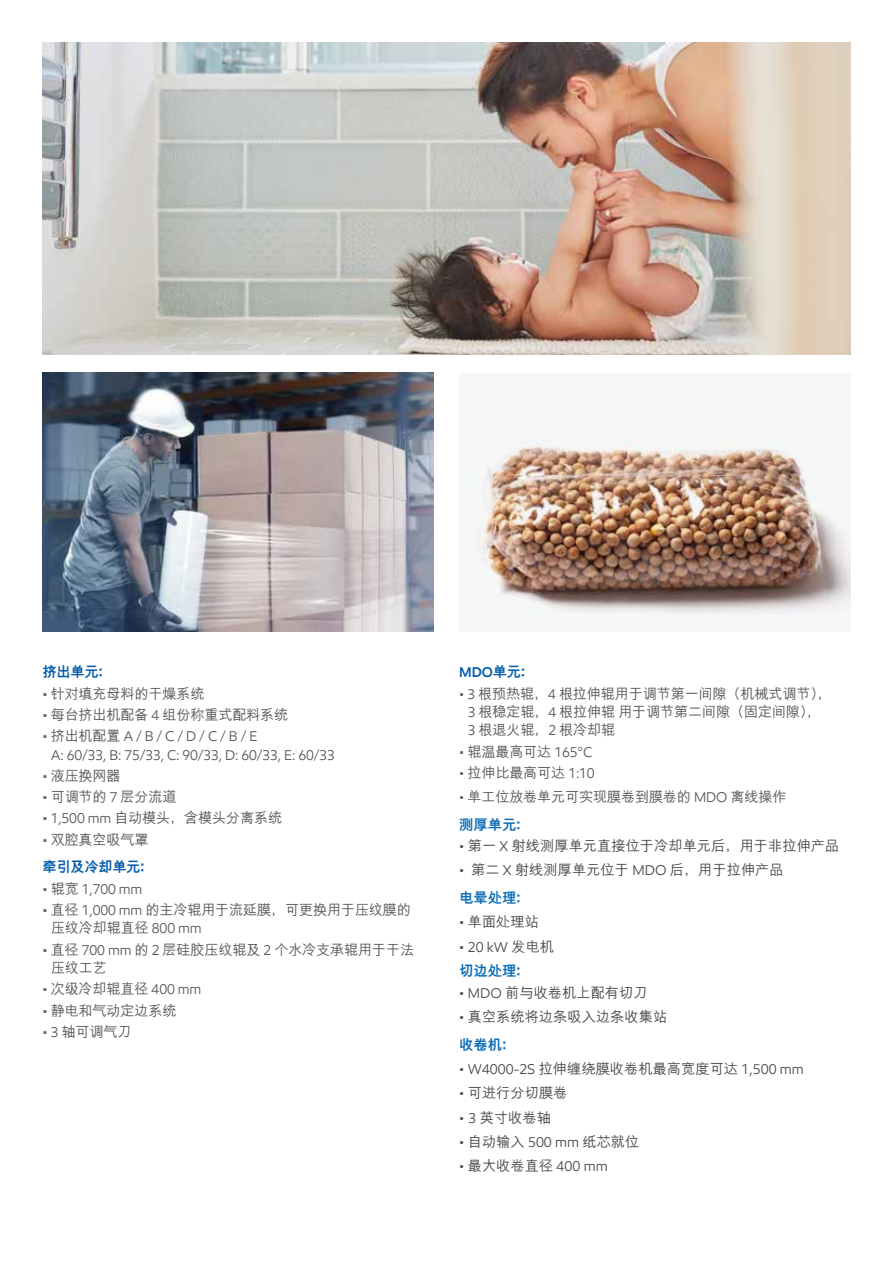
<style>
.page{position:relative;width:893px;height:1263px;background:#fff}
.page>*{position:absolute;margin:0;border:0;box-sizing:border-box;transform-origin:0 0}
.t1{font:500 14.25px/18.3px "M Hei PRC";letter-spacing:-.01em;color:#595757}
.t2{font:500 14.25px/27.6px "M Hei PRC";color:#4c4948}
.t3{font:14.25px/18.3px "E Mprint";letter-spacing:-.01em;color:#595757}
.t4{font:14.25px "E Mprint";color:#4c4948}
.t5{font:800 14.25px/27.6px "M Hei PRC";letter-spacing:-.01em;color:#005bac}
.t6{font:600 14.25px "E Mprint";color:#005bac}
.t7{font:800 14.25px "M Hei PRC";color:#0a6db7}
.s1{font-family:"E Mprint";font-weight:400}
.s2{font-family:"M Hei PRC";font-weight:500}
.s3{font-family:"E Mprint";font-weight:400;color:#595757}
.s4{font-weight:500;color:#595757}
.s5{font-family:"M Hei PRC";font-weight:800}
.s6{font-weight:800;color:#0a6db7}
</style>
<div class="page">
<img style="left:43px;top:373px;width:391px;height:258px">
<img style="left:43px;top:43px;width:807px;height:311px">
<img style="left:473px;top:439px;width:377px;height:177px">
<p class="t5" style="left:43px;top:658px;width:71px">挤出单元：</p>
<p class="t1" style="left:43px;top:684px;width:163px"><span class="s1">•</span> 针对填充母料的干燥系统</p>
<p class="t1" style="left:43px;top:706px;width:247px"><span class="s1">•</span> 每台挤出机配备 <span class="s1">4</span> 组份称重式配料系统</p>
<p class="t3" style="left:51px;top:727px;width:285px;text-indent:-9px">• <span class="s2">挤出机配置</span> A / B / C / D / C / B / E<br>A: 60/33, B: 75/33, C: 90/33, D: 60/33, E: 60/33</p>
<p class="t1" style="left:43px;top:767px;width:80px"><span class="s1">•</span> 液压换网器</p>
<p class="t1" style="left:43px;top:788px;width:136px"><span class="s1">•</span> 可调节的 <span class="s1">7</span> 层分流道</p>
<p class="t1" style="left:43px;top:809px;width:241px"><span class="s1">• 1,500 mm</span> 自动模头，含模头分离系统</p>
<p class="t5" style="left:43px;top:826px;width:113px"><span class="s3">•</span> <span class="s4">双腔真空吸气罩</span>牵引及冷却单元：</p>
<p class="t3" style="left:43px;top:879px;width:101px">• <span class="s2">辊宽</span> 1,700 mm</p>
<p class="t1" style="left:51px;top:901px;width:361px;text-indent:-9px"><span class="s1">•</span> 直径 <span class="s1">1,000 mm</span> 的主冷辊用于流延膜，可更换用于压纹膜的压纹冷却辊直径 <span class="s1">800 mm</span></p>
<p class="t1" style="left:51px;top:940px;width:365px;text-indent:-9px"><span class="s1">•</span> 直径 <span class="s1">700 mm</span> 的 <span class="s1">2</span> 层硅胶压纹辊及 <span class="s1">2</span> 个水冷支承辊用于干法压纹工艺</p>
<p class="t1" style="left:43px;top:980px;width:160px"><span class="s1">•</span> 次级冷却辊直径 <span class="s1">400 mm</span></p>
<p class="t1" style="left:43px;top:1001px;width:136px"><span class="s1">•</span> 静电和气动定边系统</p>
<p class="t1" style="left:43px;top:1023px;width:91px"><span class="s1">• 3</span> 轴可调气刀</p>
<p class="t6" style="left:459px;top:664px;width:77px">MDO<span class="s5">单元：</span></p>
<p class="t1" style="left:468px;top:684px;width:365px;text-indent:-9px"><span class="s1">• 3</span> 根预热辊，<span class="s1">4</span> 根拉伸辊用于调节第一间隙（机械式调节），<br><span class="s1">3</span> 根稳定辊，<span class="s1">4</span> 根拉伸辊用于调节第二间隙（固定间隙），<br><span class="s1">3</span> 根退火辊，<span class="s1">2</span> 根冷却辊</p>
<p class="t3" style="left:459px;top:742px;width:135px">• <span class="s2">辊温最高可达</span> 165°C</p>
<p class="t1" style="left:459px;top:764px;width:137px"><span class="s1">•</span> 拉伸比最高可达 <span class="s1">1:10</span></p>
<p class="t1" style="left:459px;top:783px;width:329px;line-height:27.6px"><span class="s1">•</span> 单工位放卷单元可实现膜卷到膜卷的 <span class="s1">MDO</span> 离线操作<span class="s6">测厚单元：</span></p>
<p class="t2" style="left:459px;top:832px;width:382px"><span class="s1">•</span> 第一 <span class="s1">X</span> 射线测厚单元直接位于冷却单元后，用于非拉伸产品</p>
<p class="t2" style="left:459px;top:857px;width:326px"><span class="s1">•</span> 第二 <span class="s1">X</span> 射线测厚单元位于 <span class="s1">MDO</span> 后，用于拉伸产品<span class="s6">电晕处理：</span></p>
<p class="t2" style="left:459px;top:909px;width:81px"><span class="s1">•</span> 单面处理站</p>
<p class="t4" style="left:459px;top:938px;width:96px">• 20 kW <span class="s2">发电机</span></p>
<p class="t7" style="left:459px;top:963px;width:73px">切边处理：</p>
<p class="t2" style="left:459px;top:979px;width:190px"><span class="s1">• MDO</span> 前与收卷机上配有切刀</p>
<p class="t2" style="left:459px;top:1003px;width:210px"><span class="s1">•</span> 真空系统将边条吸入边条收集站<span class="s6">收卷机：</span></p>
<p class="t4" style="left:459px;top:1060px;width:346px">• W4000-2S <span class="s2">拉伸缠绕膜收卷机最高宽度可达</span> 1,500 mm</p>
<p class="t2" style="left:459px;top:1079px;width:110px"><span class="s1">•</span> 可进行分切膜卷</p>
<p class="t2" style="left:459px;top:1104px;width:93px"><span class="s1">• 3</span> 英寸收卷轴</p>
<p class="t2" style="left:459px;top:1128px;width:182px"><span class="s1">•</span> 自动输入 <span class="s1">500 mm</span> 纸芯就位</p>
<p class="t4" style="left:459px;top:1157px;width:150px">• <span class="s2">最大收卷直径</span> 400 mm</p>
</div>
